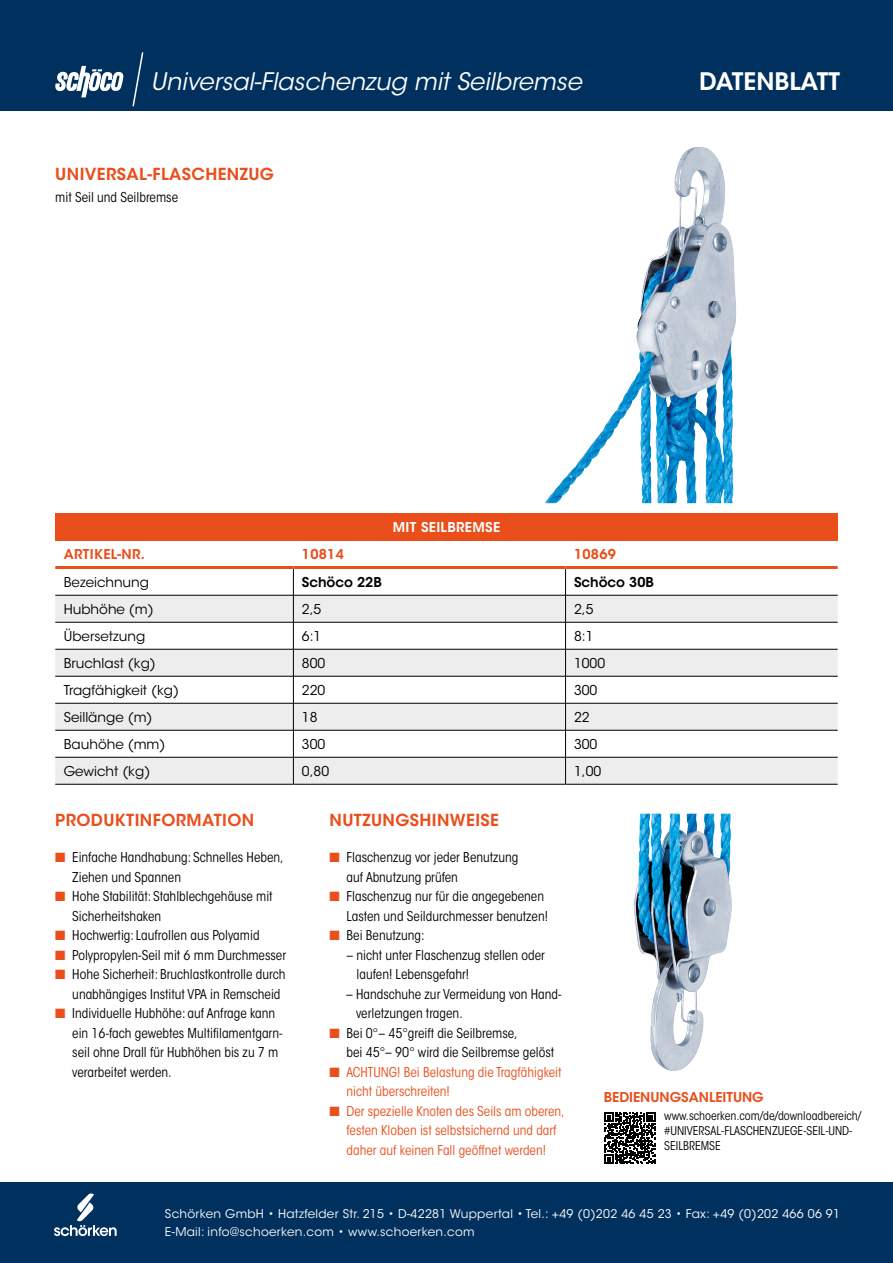
<style>
.page{position:relative;width:893px;height:1263px;background:#fff}
.page>*{position:absolute;margin:0;border:0;box-sizing:border-box;transform-origin:0 0}
.t1{font:italic 24px "ITC Avant Garde Std";color:#fff}
.t2{font:600 24px "ITC Avant Garde Std";color:#fff}
.t3{font:600 16.5px "ITC Avant Garde Std";letter-spacing:.025em;color:#e94e1b}
.t4{font:condensed 13.5px/19.5px "ITC Avant Garde Std";color:#000}
.t5{font:condensed 13.5px/19.5px "ITC Avant Garde Std";color:#e94e1b}
.t6{font:13.5px "ITC Avant Garde Std";color:#000}
.t7{font:600 13.5px "ITC Avant Garde Std";color:#e94e1b}
.t8{font:600 13.5px "ITC Avant Garde Std";color:#000}
.t9{font:600 13.5px "ITC Avant Garde Std";letter-spacing:.025em;color:#fff}
.t10{font:600 13.5px "ITC Avant Garde Std";letter-spacing:.025em;color:#e94e1b}
.t11{font:12px/18px "ITC Avant Garde Std";letter-spacing:.025em;color:#fff}
.t12{font:condensed 12px/15px "ITC Avant Garde Std";color:#000}
.s1{color:#e94e1b}
</style>
<div class="page">
<div style="left:0;top:0;width:893px;height:111px;background:#00305d"></div>
<svg style="left:132px;top:52px;width:12px;height:55px"></svg>
<svg style="left:55px;top:66px;width:68px;height:31px"></svg>
<svg style="left:604px;top:1112px;width:52px;height:52px"></svg>
<img style="left:634px;top:814px;width:98px;height:257px">
<div style="left:55px;top:513px;width:783px;height:27px;background:#e94e1b"></div>
<svg style="left:55px;top:596px;width:783px;height:188px;fill:#ededed"></svg>
<hr style="left:55px;top:566px;width:238px;height:3px;background:#e94e1b">
<hr style="left:293px;top:566px;width:273px;height:3px;background:#e94e1b">
<hr style="left:566px;top:566px;width:272px;height:3px;background:#e94e1b">
<hr style="left:55px;top:595px;width:238px;height:1px;background:#000">
<hr style="left:55px;top:622px;width:238px;height:1px;background:#000">
<hr style="left:55px;top:649px;width:238px;height:1px;background:#000">
<hr style="left:55px;top:676px;width:238px;height:1px;background:#000">
<hr style="left:55px;top:703px;width:238px;height:1px;background:#000">
<hr style="left:55px;top:730px;width:238px;height:1px;background:#000">
<hr style="left:55px;top:757px;width:238px;height:1px;background:#000">
<hr style="left:55px;top:784px;width:238px;height:1px;background:#000">
<hr style="left:294px;top:595px;width:271px;height:1px;background:#000">
<hr style="left:566px;top:595px;width:272px;height:1px;background:#000">
<hr style="left:294px;top:622px;width:271px;height:1px;background:#000">
<hr style="left:566px;top:622px;width:272px;height:1px;background:#000">
<hr style="left:294px;top:649px;width:271px;height:1px;background:#000">
<hr style="left:566px;top:649px;width:272px;height:1px;background:#000">
<hr style="left:294px;top:676px;width:271px;height:1px;background:#000">
<hr style="left:566px;top:676px;width:272px;height:1px;background:#000">
<hr style="left:294px;top:703px;width:271px;height:1px;background:#000">
<hr style="left:566px;top:703px;width:272px;height:1px;background:#000">
<hr style="left:294px;top:730px;width:271px;height:1px;background:#000">
<hr style="left:566px;top:730px;width:272px;height:1px;background:#000">
<hr style="left:294px;top:757px;width:271px;height:1px;background:#000">
<hr style="left:566px;top:757px;width:272px;height:1px;background:#000">
<hr style="left:293px;top:784px;width:273px;height:1px;background:#000">
<hr style="left:566px;top:784px;width:272px;height:1px;background:#000">
<svg style="left:293px;top:569px;width:1px;height:215px"></svg>
<svg style="left:565px;top:569px;width:1px;height:215px"></svg>
<img style="left:545px;top:174px;width:189px;height:329px">
<div style="left:0;top:1182px;width:893px;height:81px;background:#00305d"></div>
<svg style="left:54px;top:1193px;width:63px;height:43px"></svg>
<h1 class="t1" style="left:151px;top:67px;width:432px">Universal-Flaschenzug mit Seilbremse</h1>
<h1 class="t2" style="left:699px;top:66px;width:142px">DATENBLATT</h1>
<p class="t3" style="left:55px;top:164px;width:220px">UNIVERSAL-FLASCHENZUG</p>
<p class="t4" style="left:55px;top:187px;width:124px">mit Seil und Seilbremse</p>
<p class="t9" style="left:393px;top:518px;width:109px">MIT SEILBREMSE</p>
<p class="t10" style="left:64px;top:545px;width:83px">ARTIKEL-NR.</p>
<p class="t7" style="left:302px;top:545px;width:43px">10814</p>
<p class="t7" style="left:574px;top:545px;width:43px">10869</p>
<p class="t6" style="left:64px;top:574px;width:87px">Bezeichnung</p>
<p class="t8" style="left:302px;top:573px;width:81px">Schöco 22B</p>
<p class="t8" style="left:574px;top:573px;width:81px">Schöco 30B</p>
<p class="t6" style="left:64px;top:601px;width:91px">Hubhöhe (m)</p>
<p class="t6" style="left:302px;top:601px;width:21px">2,5</p>
<p class="t6" style="left:574px;top:601px;width:21px">2,5</p>
<p class="t6" style="left:64px;top:628px;width:83px">Übersetzung</p>
<p class="t6" style="left:302px;top:628px;width:21px">6:1</p>
<p class="t6" style="left:574px;top:628px;width:21px">8:1</p>
<p class="t6" style="left:64px;top:655px;width:94px">Bruchlast (kg)</p>
<p class="t6" style="left:302px;top:655px;width:25px">800</p>
<p class="t6" style="left:574px;top:655px;width:33px">1000</p>
<p class="t6" style="left:64px;top:682px;width:117px">Tragfähigkeit (kg)</p>
<p class="t6" style="left:302px;top:682px;width:25px">220</p>
<p class="t6" style="left:574px;top:682px;width:25px">300</p>
<p class="t6" style="left:64px;top:709px;width:90px">Seillänge (m)</p>
<p class="t6" style="left:302px;top:709px;width:17px">18</p>
<p class="t6" style="left:574px;top:709px;width:17px">22</p>
<p class="t6" style="left:64px;top:736px;width:103px">Bauhöhe (mm)</p>
<p class="t6" style="left:302px;top:736px;width:25px">300</p>
<p class="t6" style="left:574px;top:736px;width:25px">300</p>
<p class="t6" style="left:64px;top:763px;width:88px">Gewicht (kg)</p>
<p class="t6" style="left:302px;top:763px;width:29px">0,80</p>
<p class="t6" style="left:574px;top:763px;width:29px">1,00</p>
<p class="t3" style="left:330px;top:809px;width:171px">NUTZUNGSHINWEISE</p>
<p class="t4" style="left:347px;top:848px;width:173px;text-indent:-17px"><span class="s1">■</span> Flaschenzug vor jeder Benutzung auf Abnutzung prüfen</p>
<p class="t4" style="left:330px;top:887px;width:220px;text-align:right"><span class="s1">■</span> Flaschenzug nur für die angegebenen<br>Lasten und Seildurchmesser benutzen!</p>
<p class="t4" style="left:330px;top:926px;width:97px"><span class="s1">■</span> Bei Benutzung:</p>
<p class="t4" style="left:357px;top:945px;width:190px;text-indent:-10px">– nicht unter Flaschenzug stellen oder laufen! Lebensgefahr!</p>
<p class="t4" style="left:356px;top:984px;width:207px;text-indent:-10px">– Handschuhe zur Vermeidung von Hand&shy;verletzungen tragen.</p>
<p class="t4" style="left:347px;top:1023px;width:209px;text-indent:-17px"><span class="s1">■</span> Bei 0°– 45°greift die Seilbremse,<br>bei 45°– 90° wird die Seilbremse gelöst</p>
<p class="t5" style="left:347px;top:1062px;width:216px;text-indent:-17px">■ ACHTUNG! Bei Belastung die Tragfähigkeit nicht überschreiten!</p>
<p class="t5" style="left:347px;top:1101px;width:220px;text-indent:-17px">■ Der spezielle Knoten des Seils am oberen, festen Kloben ist selbstsichernd und darf daher auf keinen Fall geöffnet werden!</p>
<p class="t3" style="left:55px;top:809px;width:200px">PRODUKTINFORMATION</p>
<p class="t4" style="left:72px;top:848px;width:213px;text-indent:-17px"><span class="s1">■</span> Einfache Handhabung: Schnelles Heben,<br>Ziehen und Spannen</p>
<p class="t4" style="left:72px;top:887px;width:202px;text-indent:-17px"><span class="s1">■</span> Hohe Stabilität: Stahlblechgehäuse mit<br>Sicherheitshaken</p>
<p class="t4" style="left:55px;top:926px;width:206px"><span class="s1">■</span> Hochwertig: Laufrollen aus Polyamid</p>
<p class="t4" style="left:55px;top:945px;width:232px"><span class="s1">■</span> Polypropylen-Seil mit 6 mm Durchmesser</p>
<p class="t4" style="left:72px;top:965px;width:215px;text-indent:-17px"><span class="s1">■</span> Hohe Sicherheit: Bruchlastkontrolle durch unabhängiges Institut VPA in Remscheid</p>
<p class="t4" style="left:72px;top:1004px;width:212px;text-indent:-17px"><span class="s1">■</span> Individuelle Hubhöhe: auf Anfrage kann ein 16-fach gewebtes Multifilamentgarn&shy;seil ohne Drall für Hubhöhen bis zu 7 m verarbeitet werden.</p>
<p class="t7" style="left:604px;top:1088px;width:162px">BEDIENUNGSANLEITUNG</p>
<p class="t12" style="left:664px;top:1108px;width:199px">www.schoerken.com/de/downloadbereich/ #UNIVERSAL-FLASCHENZUEGE-SEIL-UND-<br>SEILBREMSE</p>
<p class="t11" style="left:165px;top:1205px;width:677px">Schörken GmbH • Hatzfelder Str. 215 • D-42281 Wuppertal • Tel.: +49 (0)202 46 45 23 • Fax: +49 (0)202 466 06 91<br>E-Mail: info@schoerken.com • www.schoerken.com</p>
</div>
